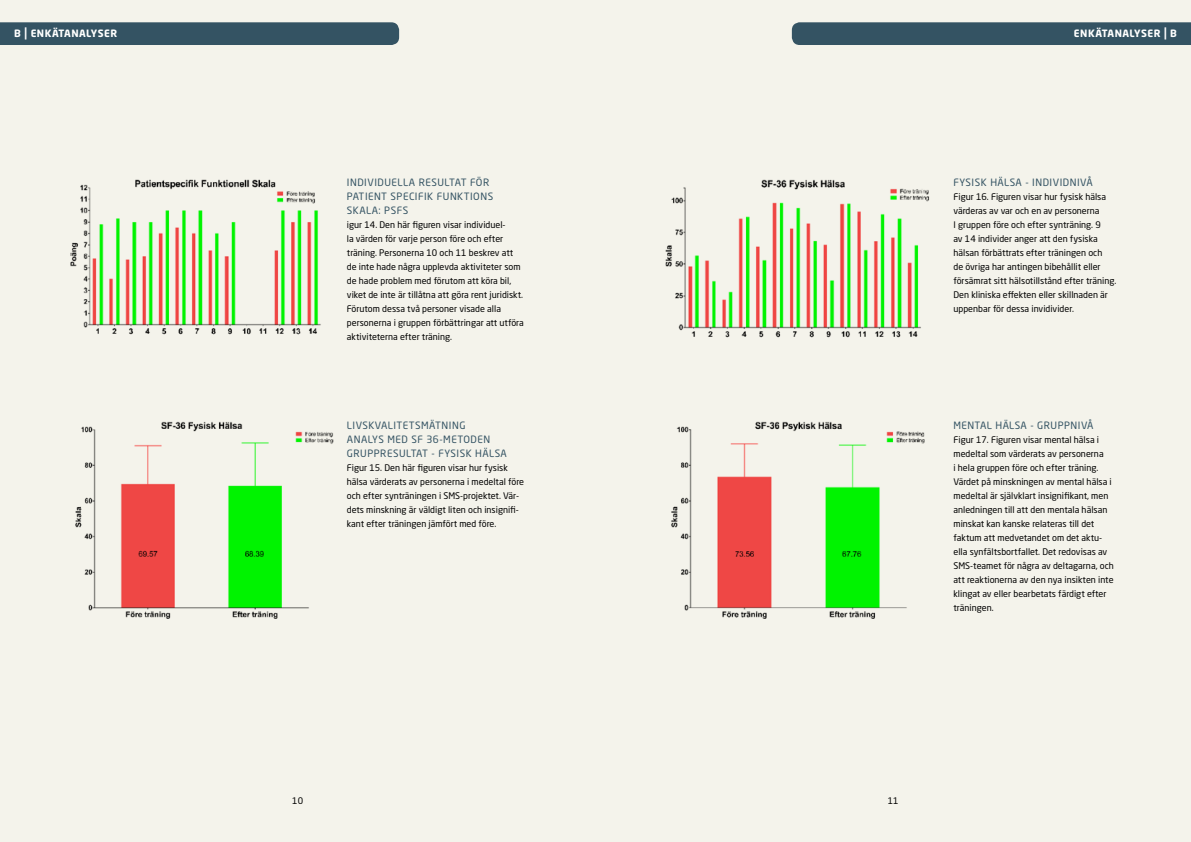
<style>
.page{position:relative;width:1191px;height:842px;background:#f4f3eb}
.page>*{position:absolute;margin:0;border:0;box-sizing:border-box;transform-origin:0 0}
.t1{font:10px/14px "Neo Sans Pro";letter-spacing:.05em;color:#345363}
.t2{font:700 10px "Neo Sans Pro";letter-spacing:.05em;color:#fff}
.t3{font:9px/14px "Neo Sans Pro";color:#000}
.s1{font-size:13px}
</style>
<div class="page">
<img style="left:70px;top:179px;width:251px;height:156px">
<img style="left:75px;top:421px;width:259px;height:198px">
<img style="left:665px;top:179px;width:265px;height:159px">
<img style="left:671px;top:421px;width:254px;height:198px">
<div style="left:0;top:22px;width:399px;height:23px;background:#345363"></div>
<div style="left:792px;top:22px;width:399px;height:23px;background:#345363"></div>
<p class="t2" style="left:14px;top:27px;width:105px">B <span class="s1">|</span> ENKÄTANALYSER</p>
<p class="t2" style="left:1074px;top:27px;width:104px">ENKÄTANALYSER <span class="s1">|</span> B</p>
<p class="t1" style="left:347px;top:175px;width:148px">INDIVIDUELLA RESULTAT FÖR<br>PATIENT SPECIFIK FUNKTIONS<br>SKALA: PSFS</p>
<p class="t3" style="left:347px;top:218px;width:178px">igur 14. Den här figuren visar individuel-<br>la värden för varje person före och efter träning. Personerna 10 och 11 beskrev att de inte hade några upplevda aktiviteter som de hade problem med förutom att köra bil, viket de inte är tillåtna att göra rent juridiskt.<br>Förutom dessa två personer visade alla personerna i gruppen förbättringar att utföra aktiviteterna efter träning.</p>
<p class="t1" style="left:347px;top:418px;width:161px">LIVSKVALITETSMÄTNING<br>ANALYS MED SF 36-METODEN<br>GRUPPRESULTAT - FYSISK HÄLSA</p>
<p class="t3" style="left:347px;top:460px;width:179px">Figur 15. Den här figuren visar hur fysisk hälsa värderats av personerna i medeltal före och efter synträningen i SMS-projektet. Vär&shy;dets minskning är väldigt liten och insignifi&shy;kant efter träningen jämfört med före.</p>
<p class="t1" style="left:953px;top:175px;width:141px">FYSISK HÄLSA - INDIVIDNIVÅ</p>
<p class="t3" style="left:953px;top:190px;width:164px">Figur 16. Figuren visar hur fysisk hälsa värderas av var och en av personerna<br>I gruppen före och efter synträning. 9<br>av 14 individer anger att den fysiska hälsan förbättrats efter träningen och<br>de övriga har antingen bibehållit eller försämrat sitt hälsotillstånd efter träning.<br>Den kliniska effekten eller skillnaden är uppenbar för dessa invidivider.</p>
<p class="t1" style="left:953px;top:418px;width:142px">MENTAL HÄLSA - GRUPPNIVÅ</p>
<p class="t3" style="left:953px;top:432px;width:162px">Figur 17. Figuren visar mental hälsa i medeltal som värderats av personerna<br>i hela gruppen före och efter träning.<br>Värdet på minskningen av mental hälsa i medeltal är självklart insignifikant, men anledningen till att den mentala hälsan minskat kan kanske relateras till det faktum att medvetandet om det aktu&shy;ella synfältsbortfallet. Det redovisas av SMS-teamet för några av deltagarna, och att reaktionerna av den nya insikten inte klingat av eller bearbetats färdigt efter träningen.</p>
<p class="t3" style="left:292px;top:793px;width:12px">10</p>
<p class="t3" style="left:887px;top:793px;width:12px">11</p>
</div>
